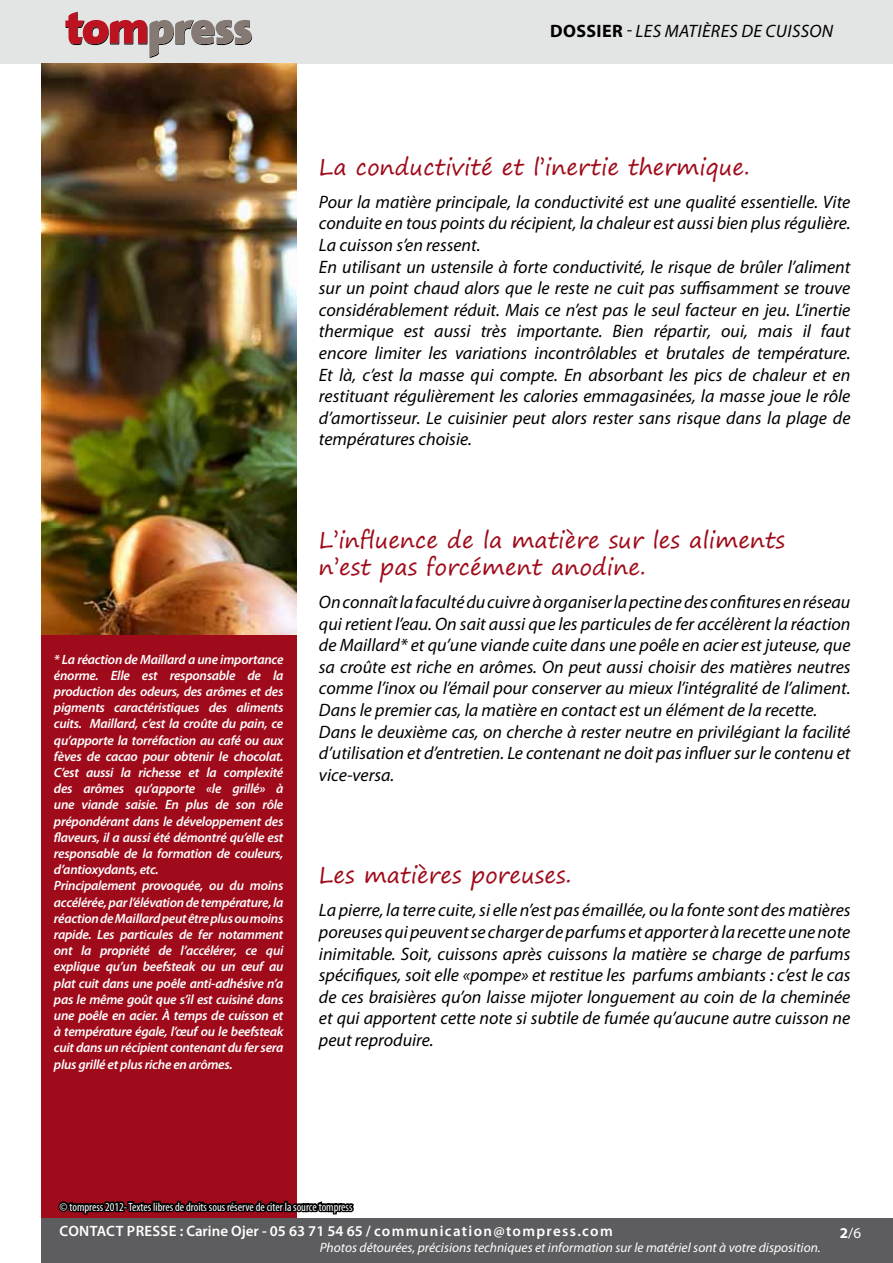
<style>
.page{position:relative;width:893px;height:1263px;background:#fff}
.page>*{position:absolute;margin:0;border:0;box-sizing:border-box;transform-origin:0 0}
.t1{font:22.5px/27px "Segoe Print";color:#9f0b1a}
.t2{font:italic 18px/21.6px "Myriad Pro";color:#000}
.t3{font:600 15px "Myriad Pro";letter-spacing:.02em;color:#fff}
.t4{font:15px "Myriad Pro";color:#fff}
.t5{font:italic 600 13.5px/16.2px "Myriad Pro";letter-spacing:-.02em;color:#fff}
.t6{font:italic 13.5px "Myriad Pro";color:#fff}
.t7{font:condensed 12px "Myriad Pro";color:#fff}
.s1{font-weight:700;font-style:normal}
.s2{font-weight:700}
</style>
<div class="page">
<div style="left:0;top:0;width:893px;height:64px;background:#e3e4e4"></div>
<svg style="left:65px;top:12px;width:187px;height:46px"></svg>
<div style="left:41px;top:64px;width:255px;height:1155px;background:#9f0b1a"></div>
<img style="left:41px;top:64px;width:255px;height:570px">
<div style="left:41px;top:1219px;width:852px;height:44px;background:#5d5d5f"></div>
<svg style="left:57px;top:1177px;width:299px;height:42px"></svg>
<p class="t2" style="left:550px;top:20px;width:226px"><span class="s1">DOSSIER</span> - les matières de cuisso</p>
<p class="t2" style="left:822px;top:20px;width:13px">n</p>
<p class="t5" style="left:54px;top:651px;width:231px">* La réaction de Maillard a une importance énorme. Elle est responsable de la production des odeurs, des arômes et des pigments caractéristiques des aliments cuits. Maillard, c’est la croûte du pain, ce qu’apporte la torréfaction au café ou aux fèves de cacao pour obtenir le chocolat.<br>C’est aussi la richesse et la complexité des arômes qu’apporte «le grillé» à une viande saisie. En plus de son rôle prépondérant dans le développement des flaveurs, il a aussi été démontré qu’elle est responsable de la formation de couleurs, d’antioxydants, etc.<br>Principalement provoquée, ou du moins accélérée, par l’élévation de température, la réaction de Maillard peut être plus ou moins rapide. Les particules de fer notamment ont la propriété de l’accélérer, ce qui explique qu’un beefsteak ou un œuf au plat cuit dans une poêle anti-adhésive n’a pas le même goût que s’il est cuisiné dans une poêle en acier. À temps de cuisson et à température égale, l’œuf ou le beefsteak cuit dans un récipient contenant du fer sera plus grillé et plus riche en arômes.</p>
<p class="t1" style="left:319px;top:153px;width:432px">La conductivité et l’inertie thermique.</p>
<p class="t2" style="left:319px;top:191px;width:533px">Pour la matière principale, la conductivité est une qualité essentielle. Vite conduite en tous points du récipient, la chaleur est aussi bien plus régulière.<br>La cuisson s’en ressent.<br>En utilisant un ustensile à forte conductivité, le risque de brûler l’aliment sur un point chaud alors que le reste ne cuit pas suffisamment se trouve considérablement réduit. Mais ce n’est pas le seul facteur en jeu. L’inertie thermique est aussi très importante. Bien répartir, oui, mais il faut encore limiter les variations incontrôlables et brutales de température.<br>Et là, c’est la masse qui compte. En absorbant les pics de chaleur et en restituant régulièrement les calories emmagasinées, la masse joue le rôle d’amortisseur. Le cuisinier peut alors rester sans risque dans la plage de températures choisie.</p>
<p class="t1" style="left:319px;top:526px;width:468px">L’influence de la matière sur les aliments n’est pas forcément anodine.</p>
<p class="t2" style="left:319px;top:591px;width:533px">On connaît la faculté du cuivre à organiser la pectine des confitures en réseau qui retient l’eau. On sait aussi que les particules de fer accélèrent la réaction de Maillard* et qu’une viande cuite dans une poêle en acier est juteuse, que sa croûte est riche en arômes. On peut aussi choisir des matières neutres comme l’inox ou l’émail pour conserver au mieux l’intégralité de l’aliment.<br>Dans le premier cas, la matière en contact est un élément de la recette.<br>Dans le deuxième cas, on cherche à rester neutre en privilégiant la facilité d’utilisation et d’entretien. Le contenant ne doit pas influer sur le contenu et vice-versa.</p>
<p class="t1" style="left:319px;top:861px;width:254px">Les matières poreuses.</p>
<p class="t2" style="left:319px;top:899px;width:533px;text-align:justify">La pierre, la terre cuite, si elle n’est pas émaillée, ou la fonte sont des matières poreuses qui peuvent se charger de parfums et apporter à la recette une note inimitable. Soit, cuissons après cuissons la matière se charge de parfums spécifiques, soit elle «pompe» et restitue les parfums ambiants : c’est le cas de ces braisières qu’on laisse mijoter longuement au coin de la cheminée et qui apportent cette note si subtile de fumée qu’aucune autre cuisson ne peut reproduire.</p>
<p class="t7" style="left:60px;top:1199px;width:295px">© tompress 2012- Textes libres de droits sous réserve de citer la source tompress</p>
<p class="t3" style="left:60px;top:1221px;width:555px">Contact Presse : Carine Ojer - 05 63 71 54 65 / communication@tompress.com</p>
<p class="t6" style="left:320px;top:1239px;width:502px">Photos détourées, précisions techniques et information sur le matériel sont à votre disposition.</p>
<p class="t4" style="left:840px;top:1224px;width:23px"><span class="s2">2</span>/6</p>
</div>
